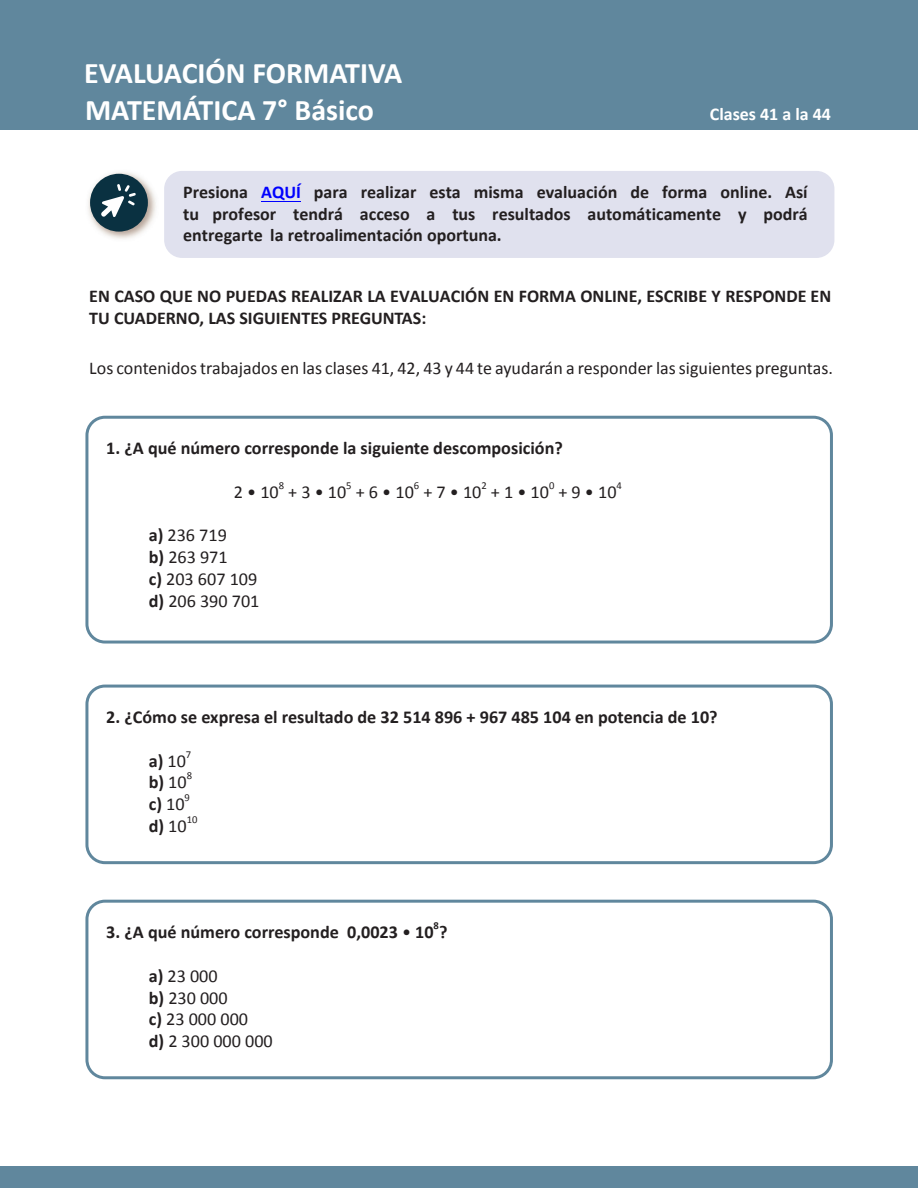
<style>
.page{position:relative;width:918px;height:1188px;background:#fff}
.page>*{position:absolute;margin:0;border:0;box-sizing:border-box;transform-origin:0 0}
.t1{font:700 30px "Calibri";color:#fff}
.t2{font:700 18.15px "Calibri";color:#231f20}
.t3{font:18.15px "Calibri";color:#231f20}
.t4{font:700 18px/21.6px "Calibri";color:#231f20;text-align:justify}
.t5{font:18px "Calibri";color:#231f20}
.t6{font:700 18px "Calibri";color:#fff}
.t7{font:10.65px "Calibri";color:#231f20}
.t8{font:700 10.65px "Calibri";color:#231f20}
.s1{color:#00f}
.s2{font-weight:700}
.s3{font-weight:400}
</style>
<div class="page">
<div style="left:85px;top:685px;width:748px;height:179px;border:3px solid #60879d;border-radius:18px"></div>
<div style="left:164px;top:171px;width:670px;height:87px;background:#e0e1ee;border-radius:18px"></div>
<img style="left:88px;top:172px;width:68px;height:67px">
<div style="left:90px;top:174px;width:58px;height:58px;background:#0a3141;border-radius:50%"></div>
<svg style="left:101px;top:184px;width:35px;height:33px"></svg>
<div style="left:85px;top:416px;width:748px;height:228px;border:3px solid #60879d;border-radius:18px"></div>
<div style="left:0;top:0;width:918px;height:130px;background:#60879d"></div>
<div style="left:85px;top:900px;width:748px;height:179px;border:3px solid #60879d;border-radius:18px"></div>
<div style="left:0;top:1167px;width:918px;height:21px;background:#60879d"></div>
<hr style="left:261px;top:201px;width:40px;height:1px;background:#00f">
<p class="t1" style="left:84px;top:52px;width:320px">EVALUACIÓN FORMATIVA</p>
<p class="t1" style="left:85px;top:88px;width:291px">MATEMÁTICA 7° Básico</p>
<p class="t6" style="left:710px;top:101px;width:123px">Clases 41 a la 44</p>
<p class="t4" style="left:183px;top:181px;width:626px">Presiona <span class="s1">AQUÍ</span> para realizar esta misma evaluación de forma online. Así tu profesor tendrá acceso a tus resultados automáticamente y podrá entregarte la retroalimentación oportuna.</p>
<p class="t4" style="left:89px;top:285px;width:743px">EN CASO QUE NO PUEDAS REALIZAR LA EVALUACIÓN EN FORMA ONLINE, ESCRIBE Y RESPONDE EN<br>TU CUADERNO, LAS SIGUIENTES PREGUNTAS:</p>
<p class="t5" style="left:89px;top:357px;width:745px">Los contenidos trabajados en las clases 41, 42, 43 y 44 te ayudarán a responder las siguientes preguntas.</p>
<p class="t2" style="left:106px;top:435px;width:458px">1. ¿A qué número corresponde la siguiente descomposición?</p>
<p class="t3" style="left:234px;top:480px;width:46px">2 • 10</p>
<p class="t7" style="left:279px;top:479px;width:7px">8</p>
<p class="t7" style="left:414px;top:479px;width:7px">6</p>
<p class="t7" style="left:481px;top:479px;width:7px">2</p>
<p class="t7" style="left:549px;top:479px;width:7px">0</p>
<p class="t7" style="left:617px;top:479px;width:7px">4</p>
<p class="t7" style="left:346px;top:479px;width:7px">5</p>
<p class="t3" style="left:288px;top:480px;width:60px">+ 3 • 10</p>
<p class="t3" style="left:356px;top:480px;width:60px">+ 6 • 10</p>
<p class="t3" style="left:423px;top:480px;width:60px">+ 7 • 10</p>
<p class="t3" style="left:491px;top:480px;width:60px">+ 1 • 10</p>
<p class="t3" style="left:558px;top:480px;width:60px">+ 9 • 10</p>
<p class="t3" style="left:149px;top:524px;width:80px"><span class="s2">a)</span> 236 719</p>
<p class="t3" style="left:149px;top:546px;width:80px"><span class="s2">b)</span> 263 971</p>
<p class="t3" style="left:149px;top:568px;width:110px"><span class="s2">c)</span> 203 607 109</p>
<p class="t3" style="left:149px;top:590px;width:112px"><span class="s2">d)</span> 206 390 701</p>
<p class="t2" style="left:106px;top:704px;width:613px">2. ¿Cómo se expresa el resultado de 32 514 896 + 967 485 104 en potencia de 10?</p>
<p class="t2" style="left:149px;top:748px;width:39px">a) <span class="s3">10</span></p>
<p class="t7" style="left:186px;top:747px;width:7px">7</p>
<p class="t2" style="left:149px;top:770px;width:39px">b) <span class="s3">10</span></p>
<p class="t7" style="left:187px;top:769px;width:7px">8</p>
<p class="t2" style="left:149px;top:791px;width:37px">c) <span class="s3">10</span></p>
<p class="t7" style="left:185px;top:791px;width:7px">9</p>
<p class="t2" style="left:149px;top:813px;width:39px">d) <span class="s3">10</span></p>
<p class="t7" style="left:187px;top:813px;width:12px">10</p>
<p class="t8" style="left:434px;top:918px;width:7px">8</p>
<p class="t2" style="left:106px;top:919px;width:343px">3. ¿A qué número corresponde 0,0023 <span class="s3">•</span> 10 ?</p>
<p class="t3" style="left:149px;top:964px;width:70px"><span class="s2">a)</span> 23 000</p>
<p class="t3" style="left:149px;top:986px;width:80px"><span class="s2">b)</span> 230 000</p>
<p class="t3" style="left:149px;top:1008px;width:101px"><span class="s2">c)</span> 23 000 000</p>
<p class="t3" style="left:149px;top:1030px;width:126px"><span class="s2">d)</span> 2 300 000 000</p>
</div>
